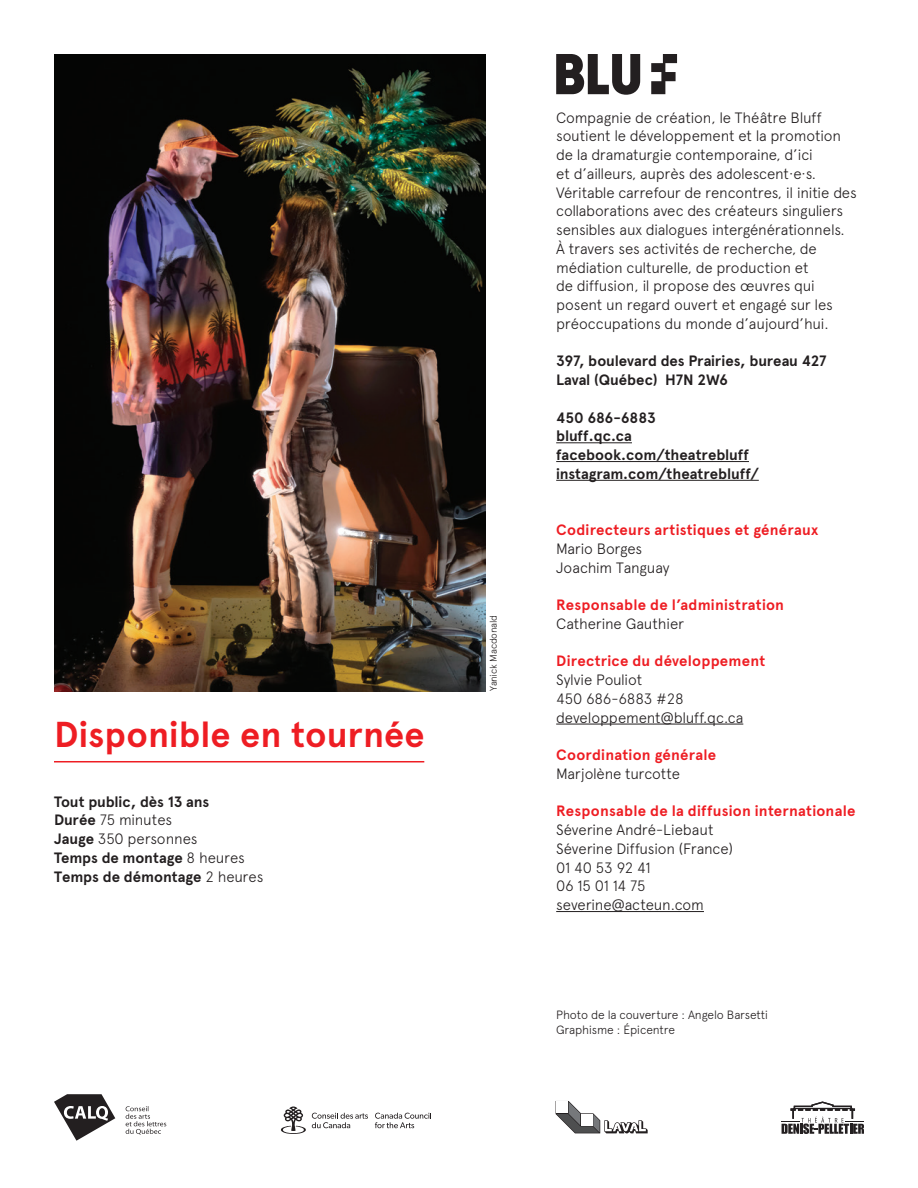
<style>
.page{position:relative;width:918px;height:1188px;background:#fff}
.page>*{position:absolute;margin:0;border:0;box-sizing:border-box;transform-origin:0 0}
.t1{font:700 36px "Apercu";letter-spacing:.005em;color:#ee1d23}
.t2{font:300 15px/18.8px "Apercu";letter-spacing:-.01em;color:#231f20}
.t3{font:700 15px/18.8px "Apercu";color:#231f20}
.t4{font:700 15px "Apercu";letter-spacing:.015em;color:#ee1d23}
.t5{font:300 12px/15px "Apercu";letter-spacing:-.01em;color:#231f20}
.t6{font:300 9.75px "Apercu";letter-spacing:-.015em;color:#231f20}
.s1{font-weight:300}
</style>
<div class="page">
<img style="left:54px;top:54px;width:431px;height:637px">
<svg style="left:782px;top:1102px;width:82px;height:32px"></svg>
<svg style="left:126px;top:1106px;width:40px;height:29px"></svg>
<svg style="left:54px;top:1094px;width:61px;height:47px"></svg>
<svg style="left:375px;top:1113px;width:56px;height:15px"></svg>
<svg style="left:281px;top:1107px;width:87px;height:27px"></svg>
<svg style="left:556px;top:1101px;width:92px;height:32px"></svg>
<hr style="left:54px;top:761px;width:370px;height:1px;background:#ee1d23">
<hr style="left:556px;top:442px;width:76px;height:1px;background:#231f20">
<hr style="left:556px;top:461px;width:193px;height:1px;background:#231f20">
<hr style="left:556px;top:480px;width:203px;height:1px;background:#231f20">
<hr style="left:556px;top:724px;width:187px;height:1px;background:#231f20">
<hr style="left:556px;top:911px;width:148px;height:1px;background:#231f20">
<svg style="left:651px;top:54px;width:26px;height:40px"></svg>
<svg style="left:556px;top:54px;width:84px;height:41px"></svg>
<h1 class="t1" style="left:54px;top:713px;width:372px">Disponible en tournée</h1>
<p class="t3" style="left:54px;top:792px;width:211px">Tout public, dès 13 ans<br>Durée <span class="s1">75 minutes<br></span>Jauge <span class="s1">350 personnes<br></span>Temps de montage <span class="s1">8 heures<br></span>Temps de démontage <span class="s1">2 heures</span></p>
<p class="t6" style="left:487px;top:691px;width:77px;rotate:-90deg">Yanick Macdonald</p>
<p class="t2" style="left:556px;top:108px;width:302px">Compagnie de création, le Théâtre Bluff soutient le développement et la promotion de la dramaturgie contemporaine, d’ici<br>et d’ailleurs, auprès des adolescent·e·s.<br>Véritable carrefour de rencontres, il initie des collaborations avec des créateurs singuliers sensibles aux dialogues intergénérationnels.<br>À travers ses activités de recherche, de médiation culturelle, de production et<br>de diffusion, il propose des œuvres qui posent un regard ouvert et engagé sur les préoccupations du monde d’aujourd’hui.</p>
<p class="t3" style="left:556px;top:352px;width:272px">397, boulevard des Prairies, bureau 427<br>Laval (Québec) H7N 2W6</p>
<p class="t3" style="left:556px;top:408px;width:204px">450 686-6883<br>bluff.qc.ca facebook.com/theatrebluff instagram.com/theatrebluff/</p>
<p class="t4" style="left:556px;top:521px;width:264px">Codirecteurs artistiques et généraux</p>
<p class="t2" style="left:556px;top:539px;width:115px">Mario Borges<br>Joachim Tanguay</p>
<p class="t4" style="left:556px;top:596px;width:229px">Responsable de l’administration</p>
<p class="t2" style="left:556px;top:614px;width:129px">Catherine Gauthier</p>
<p class="t4" style="left:556px;top:652px;width:211px">Directrice du développement</p>
<p class="t2" style="left:556px;top:670px;width:189px">Sylvie Pouliot<br>450 686-6883 #28 developpement@bluff.qc.ca</p>
<p class="t4" style="left:556px;top:746px;width:162px">Coordination générale</p>
<p class="t2" style="left:556px;top:764px;width:125px">Marjolène turcotte</p>
<p class="t4" style="left:556px;top:802px;width:301px">Responsable de la diffusion internationale</p>
<p class="t2" style="left:556px;top:820px;width:178px">Séverine André-Liebaut<br>Séverine Diffusion (France)<br>01 40 53 92 41<br>06 15 01 14 75 severine@acteun.com</p>
<p class="t5" style="left:556px;top:1008px;width:214px">Photo de la couverture : Angelo Barsetti<br>Graphisme : Épicentre</p>
</div>
